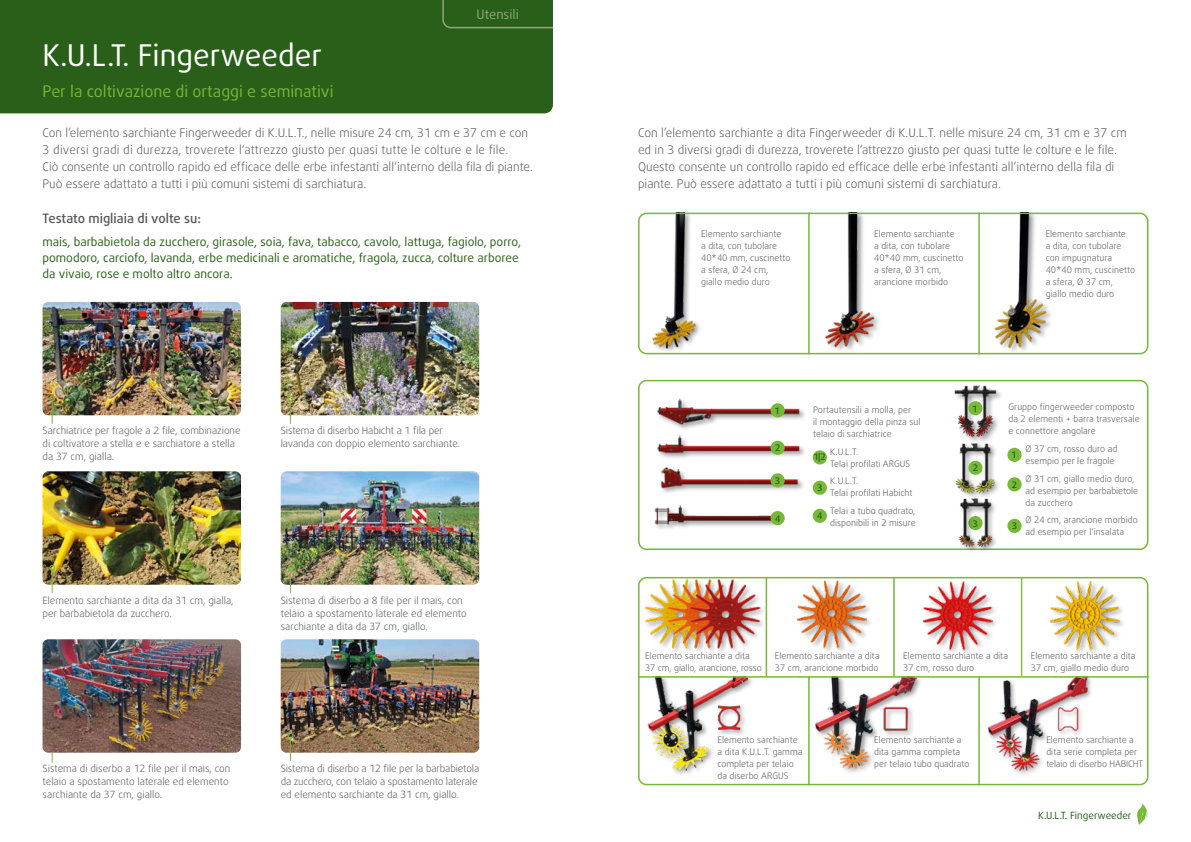
<style>
.page{position:relative;width:1191px;height:842px;background:#fff}
.page>*{position:absolute;margin:0;border:0;box-sizing:border-box;transform-origin:0 0}
.t1{font:30px "Daxline Pro";color:#fff}
.t2{font:16px "Daxline Pro";color:#76b837}
.t3{font:500 13px "Daxline Pro";color:#575756}
.t4{font:13px "Daxline Pro";color:#8ea77a}
.t5{font:300 12px/17px "Daxline Pro";color:#575756}
.t6{font:12px/16px "Daxline Pro";color:#295f19}
.t7{font:300 10px/13px "Daxline Pro";color:#575756}
.t8{font:10px "Daxline Pro";color:#295f19}
.t9{font:300 9px/12px "Daxline Pro";color:#575756}
.t10{font:500 9px "Daxline Pro";color:#295f19}
</style>
<div class="page">
<div style="left:0;top:0;width:553px;height:113px;background:#295f19"></div>
<svg style="left:1137px;top:804px;width:11px;height:21px"></svg>
<svg style="left:442px;top:0;width:111px;height:28px;background:#2e621e"></svg>
<img style="left:43px;top:302px;width:198px;height:113px">
<svg style="left:49px;top:395px;width:6px;height:29px"></svg>
<img style="left:281px;top:302px;width:198px;height:113px">
<svg style="left:287px;top:395px;width:6px;height:29px"></svg>
<img style="left:281px;top:471px;width:198px;height:114px">
<img style="left:43px;top:471px;width:198px;height:114px">
<svg style="left:49px;top:565px;width:6px;height:28px"></svg>
<svg style="left:287px;top:565px;width:6px;height:28px"></svg>
<svg style="left:51px;top:753px;width:2px;height:10px"></svg>
<img style="left:43px;top:639px;width:198px;height:114px">
<img style="left:281px;top:639px;width:198px;height:114px">
<svg style="left:287px;top:733px;width:6px;height:28px"></svg>
<div style="left:638px;top:380px;width:510px;height:170px;border:2px solid #76b837;border-radius:8px"></div>
<img style="left:654px;top:398px;width:149px;height:131px">
<img style="left:938px;top:446px;width:74px;height:102px">
<div style="left:770px;top:403px;width:14px;height:14px;background:#76b837;border-radius:50%"></div>
<div style="left:770px;top:441px;width:14px;height:14px;background:#76b837;border-radius:50%"></div>
<div style="left:770px;top:473px;width:14px;height:14px;background:#76b837;border-radius:50%"></div>
<div style="left:770px;top:511px;width:14px;height:14px;background:#76b837;border-radius:50%"></div>
<div style="left:968px;top:461px;width:14px;height:14px;background:#76b837;border-radius:50%"></div>
<div style="left:1007px;top:448px;width:14px;height:14px;background:#76b837;border-radius:50%"></div>
<div style="left:1007px;top:477px;width:14px;height:14px;background:#76b837;border-radius:50%"></div>
<div style="left:1007px;top:519px;width:14px;height:14px;background:#76b837;border-radius:50%"></div>
<div style="left:812px;top:450px;width:15px;height:14px;background:#76b837;border-radius:50%"></div>
<div style="left:812px;top:481px;width:15px;height:14px;background:#76b837;border-radius:50%"></div>
<div style="left:812px;top:509px;width:15px;height:14px;background:#76b837;border-radius:50%"></div>
<img style="left:938px;top:381px;width:71px;height:65px">
<div style="left:958px;top:497px;width:41px;height:57px;background:#000;opacity:.4"></div>
<div style="left:968px;top:401px;width:14px;height:14px;background:#76b837;border-radius:50%"></div>
<img style="left:647px;top:678px;width:100px;height:94px">
<hr style="left:765px;top:577px;width:2px;height:99px;background:#76b837">
<hr style="left:1020px;top:577px;width:2px;height:99px;background:#76b837">
<hr style="left:893px;top:577px;width:1px;height:99px;background:#76b837">
<div style="left:644px;top:579px;width:123px;height:76px;background:#000;opacity:.4"></div>
<img style="left:644px;top:580px;width:117px;height:74px">
<div style="left:796px;top:579px;width:77px;height:76px;background:#000;opacity:.4"></div>
<img style="left:797px;top:580px;width:69px;height:69px">
<div style="left:922px;top:580px;width:77px;height:76px;background:#000;opacity:.4"></div>
<img style="left:923px;top:581px;width:69px;height:69px">
<div style="left:1049px;top:580px;width:77px;height:76px;background:#000;opacity:.4"></div>
<img style="left:1051px;top:581px;width:68px;height:69px">
<div style="left:814px;top:674px;width:108px;height:102px;background:#fff"></div>
<img style="left:815px;top:678px;width:101px;height:93px">
<div style="left:986px;top:674px;width:108px;height:103px;background:#fff"></div>
<img style="left:988px;top:678px;width:104px;height:94px">
<hr style="left:808px;top:676px;width:1px;height:109px;background:#76b837">
<hr style="left:978px;top:676px;width:1px;height:109px;background:#76b837">
<hr style="left:638px;top:676px;width:510px;height:2px;background:#76b837">
<div style="left:638px;top:577px;width:510px;height:208px;border:2px solid #76b837;border-radius:8px"></div>
<div style="left:651px;top:211px;width:52px;height:144px;background:#000;opacity:.4"></div>
<img style="left:641px;top:213px;width:62px;height:138px">
<hr style="left:808px;top:213px;width:1px;height:141px;background:#76b837">
<hr style="left:978px;top:213px;width:1px;height:141px;background:#76b837">
<img style="left:825px;top:216px;width:54px;height:135px">
<div style="left:994px;top:211px;width:59px;height:144px;background:#000;opacity:.4"></div>
<img style="left:994px;top:216px;width:59px;height:135px">
<div style="left:638px;top:213px;width:510px;height:141px;border:2px solid #76b837;border-radius:8px"></div>
<h1 class="t1" style="left:43px;top:35px;width:281px">K.U.L.T. Fingerweeder</h1>
<h3 class="t4" style="left:476px;top:6px;width:44px">Utensili</h3>
<h2 class="t2" style="left:43px;top:81px;width:292px">Per la coltivazione di ortaggi e seminativi</h2>
<p class="t5" style="left:43px;top:124px;width:492px">Con l’elemento sarchiante Fingerweeder di K.U.L.T., nelle misure 24 cm, 31 cm e 37 cm e con 3 diversi gradi di durezza, troverete l‘attrezzo giusto per quasi tutte le colture e le file.<br>Ciò consente un controllo rapido ed efficace delle erbe infestanti all‘interno della fila di piante.<br>Può essere adattato a tutti i più comuni sistemi di sarchiatura.</p>
<h3 class="t3" style="left:43px;top:209px;width:160px">Testato migliaia di volte su:</h3>
<h3 class="t6" style="left:43px;top:234px;width:480px">mais, barbabietola da zucchero, girasole, soia, fava, tabacco, cavolo, lattuga, fagiolo, porro, pomodoro, carciofo, lavanda, erbe medicinali e aromatiche, fragola, zucca, colture arboree da vivaio, rose e molto altro ancora.</h3>
<p class="t7" style="left:43px;top:424px;width:200px">Sarchiatrice per fragole a 2 file, combinazione di coltivatore a stella e e sarchiatore a stella da 37 cm, gialla.</p>
<p class="t7" style="left:281px;top:424px;width:181px">Sistema di diserbo Habicht a 1 fila per lavanda con doppio elemento sarchiante.</p>
<p class="t7" style="left:43px;top:594px;width:193px">Elemento sarchiante a dita da 31 cm, gialla, per barbabietola da zucchero.</p>
<p class="t7" style="left:281px;top:594px;width:188px">Sistema di diserbo a 8 file per il mais, con telaio a spostamento laterale ed elemento sarchiante a dita da 37 cm, giallo.</p>
<p class="t7" style="left:43px;top:762px;width:189px">Sistema di diserbo a 12 file per il mais, con telaio a spostamento laterale ed elemento sarchiante da 37 cm, giallo.</p>
<p class="t7" style="left:281px;top:762px;width:200px">Sistema di diserbo a 12 file per la barbabietola da zucchero, con telaio a spostamento laterale ed elemento sarchiante da 31 cm, giallo.</p>
<p class="t5" style="left:638px;top:124px;width:490px">Con l’elemento sarchiante a dita Fingerweeder di K.U.L.T. nelle misure 24 cm, 31 cm e 37 cm ed in 3 diversi gradi di durezza, troverete l‘attrezzo giusto per quasi tutte le colture e le file.<br>Questo consente un controllo rapido ed efficace delle erbe infestanti all‘interno della fila di piante. Può essere adattato a tutti i più comuni sistemi di sarchiatura.</p>
<p class="t9" style="left:701px;top:227px;width:91px">Elemento sarchiante<br>a dita, con tubolare<br>40*40 mm, cuscinetto a sfera, Ø 24 cm, giallo medio duro</p>
<p class="t9" style="left:874px;top:227px;width:91px">Elemento sarchiante<br>a dita, con tubolare<br>40*40 mm, cuscinetto a sfera, Ø 31 cm, arancione morbido</p>
<p class="t9" style="left:1045px;top:227px;width:91px">Elemento sarchiante<br>a dita, con tubolare con impugnatura<br>40*40 mm, cuscinetto a sfera, Ø 37 cm, giallo medio duro</p>
<p class="t10" style="left:775px;top:405px;width:5px">1</p>
<p class="t10" style="left:775px;top:442px;width:7px">2</p>
<p class="t10" style="left:775px;top:475px;width:6px">3</p>
<p class="t10" style="left:775px;top:512px;width:7px">4</p>
<p class="t9" style="left:813px;top:404px;width:109px">Portautensili a molla, per<br>il montaggio della pinza sul telaio di sarchiatrice</p>
<p class="t9" style="left:830px;top:446px;width:82px">K.U.L.T.<br>Telai profilati ARGUS</p>
<p class="t9" style="left:830px;top:475px;width:84px">K.U.L.T.<br>Telai profilati Habicht</p>
<p class="t9" style="left:830px;top:505px;width:87px">Telai a tubo quadrato, disponibili in 2 misure</p>
<p class="t10" style="left:814px;top:451px;width:13px">1|2</p>
<p class="t10" style="left:817px;top:482px;width:6px">3</p>
<p class="t10" style="left:817px;top:510px;width:7px">4</p>
<p class="t10" style="left:972px;top:402px;width:5px">1</p>
<p class="t10" style="left:972px;top:462px;width:7px">2</p>
<p class="t10" style="left:973px;top:517px;width:6px">3</p>
<p class="t9" style="left:1008px;top:401px;width:133px">Gruppo fingerweeder composto da 2 elementi + barra trasversale e connettore angolare</p>
<p class="t9" style="left:1025px;top:443px;width:93px">Ø 37 cm, rosso duro ad esempio per le fragole</p>
<p class="t9" style="left:1025px;top:472px;width:114px">Ø 31 cm, giallo medio duro, ad esempio per barbabietole da zucchero</p>
<p class="t9" style="left:1025px;top:514px;width:114px">Ø 24 cm, arancione morbido ad esempio per l‘insalata</p>
<p class="t10" style="left:1012px;top:449px;width:5px">1</p>
<p class="t10" style="left:1012px;top:479px;width:7px">2</p>
<p class="t10" style="left:1012px;top:520px;width:6px">3</p>
<p class="t9" style="left:645px;top:650px;width:118px">Elemento sarchiante a dita<br>37 cm, giallo, arancione, rosso</p>
<p class="t9" style="left:775px;top:650px;width:106px">Elemento sarchiante a dita<br>37 cm, arancione morbido</p>
<p class="t9" style="left:903px;top:650px;width:106px">Elemento sarchiante a dita<br>37 cm, rosso duro</p>
<p class="t9" style="left:1030px;top:650px;width:106px">Elemento sarchiante a dita<br>37 cm, giallo medio duro</p>
<p class="t9" style="left:717px;top:733px;width:87px">Elemento sarchiante a dita K.U.L.T. gamma completa per telaio da diserbo ARGUS</p>
<p class="t9" style="left:874px;top:733px;width:97px">Elemento sarchiante a dita gamma completa per telaio tubo quadrato</p>
<p class="t9" style="left:1046px;top:733px;width:98px">Elemento sarchiante a dita serie completa per telaio di diserbo HABICHT</p>
<p class="t8" style="left:1038px;top:808px;width:95px">K.U.L.T. Fingerweeder</p>
</div>
